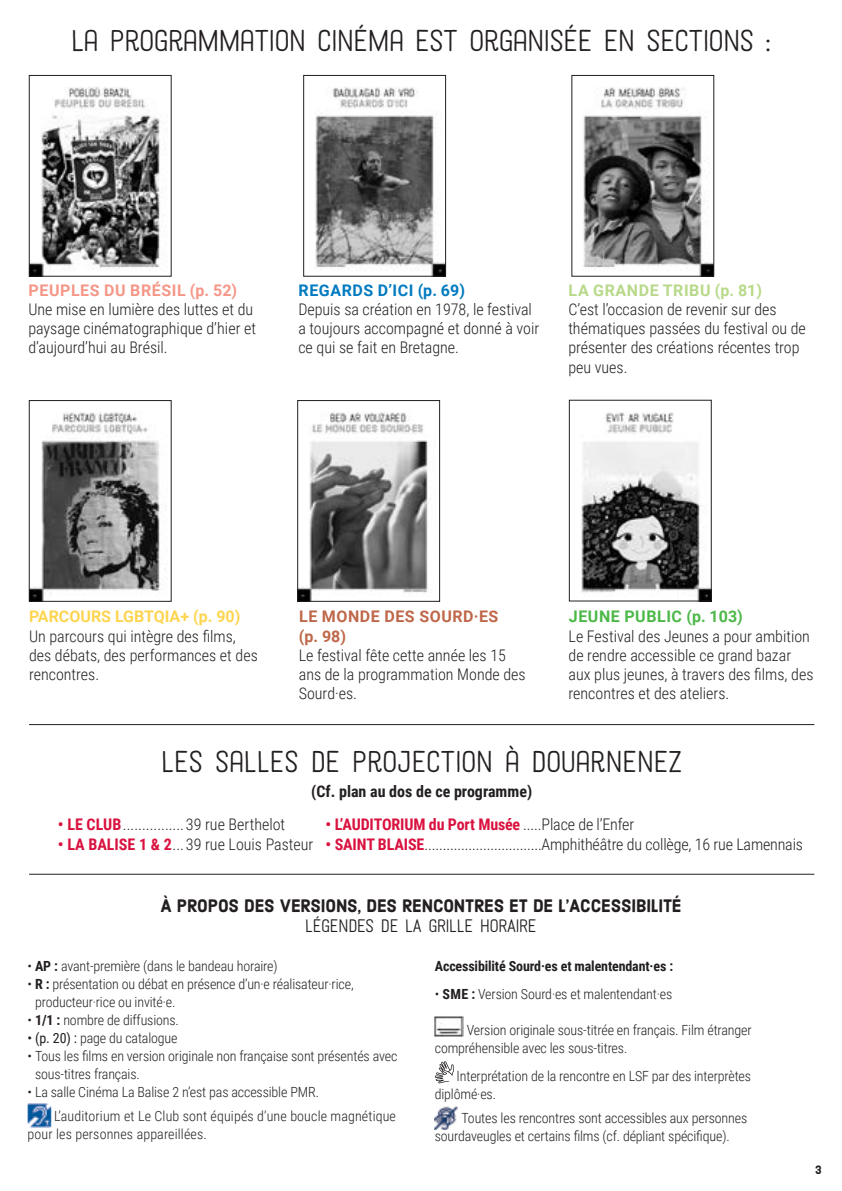
<style>
.page{position:relative;width:842px;height:1191px;background:#fff}
.page>*{position:absolute;margin:0;border:0;box-sizing:border-box;transform-origin:0 0}
.Titre_2024{font:30px "Harman Simple";letter-spacing:-.01em;color:#231f20}
.Titre_page{font:18px/20px "Harman Sans";letter-spacing:-.01em;color:#231f20;text-align:center}
.t1{font:300 16px/19.2px "Roboto Condensed";color:#231f20}
.t2{font:700 16px "Roboto Condensed";letter-spacing:-.01em;color:#d9123f}
.t3{font:700 16px "Roboto Condensed";color:#231f20}
.t4{font:700 16px/19.2px "Roboto";letter-spacing:.035em;color:#bf6749}
.t5{font:700 16px "Roboto";color:#fed550}
.t6{font:700 16px "Roboto";letter-spacing:.035em;color:#f59687}
.t7{font:700 16px "Roboto";letter-spacing:.035em;color:#b8d989}
.t8{font:700 16px "Roboto";letter-spacing:.035em;color:#007ac0}
.Inter_2024{font:700 16px "Roboto";letter-spacing:.035em;color:#4cb848}
.Index_texte{font:300 14px/18px "Roboto Condensed";letter-spacing:-.01em;color:#231f20}
.Index_texte-2{font:300 14px/18px "Roboto Condensed";letter-spacing:.01em;color:#231f20}
.Index_texte-3{font:700 14px "Roboto Condensed";letter-spacing:-.01em;color:#231f20}
._02_Film{font:12px "Harman Sans";color:#231f20;scale:.95 1}
.s1{font-weight:700;color:#d9123f}
.s2{font-weight:300;color:#231f20}
.s3{font-family:"Harman Simple"}
.s4{font-weight:700}
.s5{font-weight:400}
</style>
<div class="page">
<img style="left:31px;top:86px;width:135px;height:188px">
<div style="left:29px;top:75px;width:142px;height:201px;border:1px solid #231f20"></div>
<img style="left:315px;top:86px;width:129px;height:188px">
<div style="left:303px;top:75px;width:143px;height:201px;border:1px solid #231f20"></div>
<img style="left:583px;top:87px;width:129px;height:187px">
<img style="left:31px;top:412px;width:129px;height:187px">
<div style="left:29px;top:400px;width:142px;height:201px;border:1px solid #231f20"></div>
<img style="left:299px;top:412px;width:129px;height:187px">
<div style="left:297px;top:400px;width:143px;height:201px;border:1px solid #231f20"></div>
<img style="left:581px;top:412px;width:128px;height:187px">
<div style="left:569px;top:400px;width:142px;height:201px;border:1px solid #231f20"></div>
<hr style="left:29px;top:874px;width:785px;height:1px;background:#231f20">
<hr style="left:29px;top:724px;width:785px;height:1px;background:#231f20">
<img style="left:28px;top:1103px;width:23px;height:24px">
<img style="left:435px;top:1016px;width:28px;height:20px">
<svg style="left:435px;top:1061px;width:19px;height:22px"></svg>
<img style="left:435px;top:1106px;width:23px;height:23px">
<p class="Titre_2024" style="left:71px;top:24px;width:701px">LA PROGRAMMATION CINÉMA EST ORGANISÉE EN SECTIONS :</p>
<p class="t6" style="left:29px;top:279px;width:210px">PEUPLES DU BRÉSIL (p. 52)</p>
<p class="t1" style="left:28px;top:299px;width:229px">Une mise en lumière des luttes et du paysage cinématographique d’hier et d’aujourd’hui au Brésil.</p>
<p class="t8" style="left:299px;top:279px;width:168px">REGARDS D’ICI (p. 69)</p>
<p class="t1" style="left:298px;top:299px;width:242px">Depuis sa création en 1978, le festival a toujours accompagné et donné à voir ce qui se fait en Bretagne.</p>
<p class="t7" style="left:569px;top:279px;width:195px">LA GRANDE TRIBU (p. 81)</p>
<p class="t1" style="left:568px;top:299px;width:239px">C’est l’occasion de revenir sur des thématiques passées du festival ou de présenter des créations récentes trop peu vues.</p>
<p class="t5" style="left:29px;top:605px;width:213px">PARCOURS LGBTQIA+ (p. 90)</p>
<p class="t1" style="left:29px;top:625px;width:230px">Un parcours qui intègre des films, des débats, des performances et des rencontres.</p>
<p class="t4" style="left:299px;top:606px;width:201px">LE MONDE DES SOURD·ES (p. 98)</p>
<p class="t1" style="left:299px;top:645px;width:228px">Le festival fête cette année les 15 ans de la programmation Monde des<br>Sourd·es.</p>
<p class="Inter_2024" style="left:569px;top:605px;width:175px">JEUNE PUBLIC (p. 103)</p>
<p class="t1" style="left:569px;top:625px;width:246px">Le Festival des Jeunes a pour ambition de rendre accessible ce grand bazar aux plus jeunes, à travers des films, des rencontres et des ateliers.</p>
<p class="Titre_2024" style="left:161px;top:744px;width:522px">LES SALLES DE PROJECTION À DOUARNENEZ</p>
<p class="t3" style="left:311px;top:779px;width:222px">(Cf. plan au dos de ce programme)</p>
<p class="t1" style="left:58px;top:814px;width:229px"><span class="s1">• LE CLUB</span>................39 rue Berthelot</p>
<p class="t1" style="left:58px;top:833px;width:257px"><span class="s1">• LA BALISE 1 &amp; 2</span>...39 rue Louis Pasteur</p>
<p class="t2" style="left:326px;top:813px;width:310px">• L’AUDITORIUM du Port Musée <span class="s2">.....Place de l’Enfer</span></p>
<p class="t1" style="left:326px;top:833px;width:479px"><span class="s1">• SAINT BLAISE</span>................................Amphithéâtre du collège, 16 rue Lamennais</p>
<p class="Titre_page" style="left:160px;top:896px;width:523px">À PROPOS DES VERSIONS, DES RENCONTRES ET DE L’ACCESSIBILITÉ<br><span class="s3">LÉGENDES DE LA GRILLE HORAIRE</span></p>
<p class="Index_texte" style="left:28px;top:957px;width:251px">• <span class="s4">AP :</span> avant-première (dans le bandeau horaire)</p>
<p class="Index_texte" style="left:35px;top:975px;width:320px;text-indent:-7px">• <span class="s4">R :</span> présentation ou débat en présence d’un·e réalisateur·rice, producteur·rice ou invité·e.</p>
<p class="Index_texte" style="left:28px;top:1011px;width:153px">• <span class="s4">1/1 :</span> nombre de diffusions.</p>
<p class="Index_texte" style="left:28px;top:1029px;width:152px"><span class="s5">• (p. 20) :</span> page du catalogue</p>
<p class="Index_texte" style="left:35px;top:1047px;width:364px;text-indent:-7px">• Tous les films en version originale non française sont présentés avec sous-titres français.</p>
<p class="Index_texte" style="left:28px;top:1083px;width:293px">• La salle Cinéma La Balise 2 n’est pas accessible PMR.</p>
<p class="Index_texte-2" style="left:28px;top:1106px;width:370px;text-indent:27px">L’auditorium et Le Club sont équipés d’une boucle magnétique pour les personnes appareillées.</p>
<p class="Index_texte-3" style="left:435px;top:956px;width:240px">Accessibilité Sourd·es et malentendant·es :</p>
<p class="Index_texte" style="left:435px;top:985px;width:239px">• <span class="s4">SME :</span> Version Sourd·es et malentendant·es</p>
<p class="Index_texte" style="left:435px;top:1021px;width:318px;text-indent:32px">Version originale sous-titrée en français. Film étranger compréhensible avec les sous-titres.</p>
<p class="Index_texte" style="left:435px;top:1067px;width:318px;text-indent:22px">Interprétation de la rencontre en LSF par des interprètes diplômé·es.</p>
<p class="Index_texte" style="left:435px;top:1108px;width:314px;text-indent:27px">Toutes les rencontres sont accessibles aux personnes sourdaveugles et certains films (cf. dépliant spécifique).</p>
<p class="_02_Film" style="left:815px;top:1162px;width:8px">3</p>
</div>
